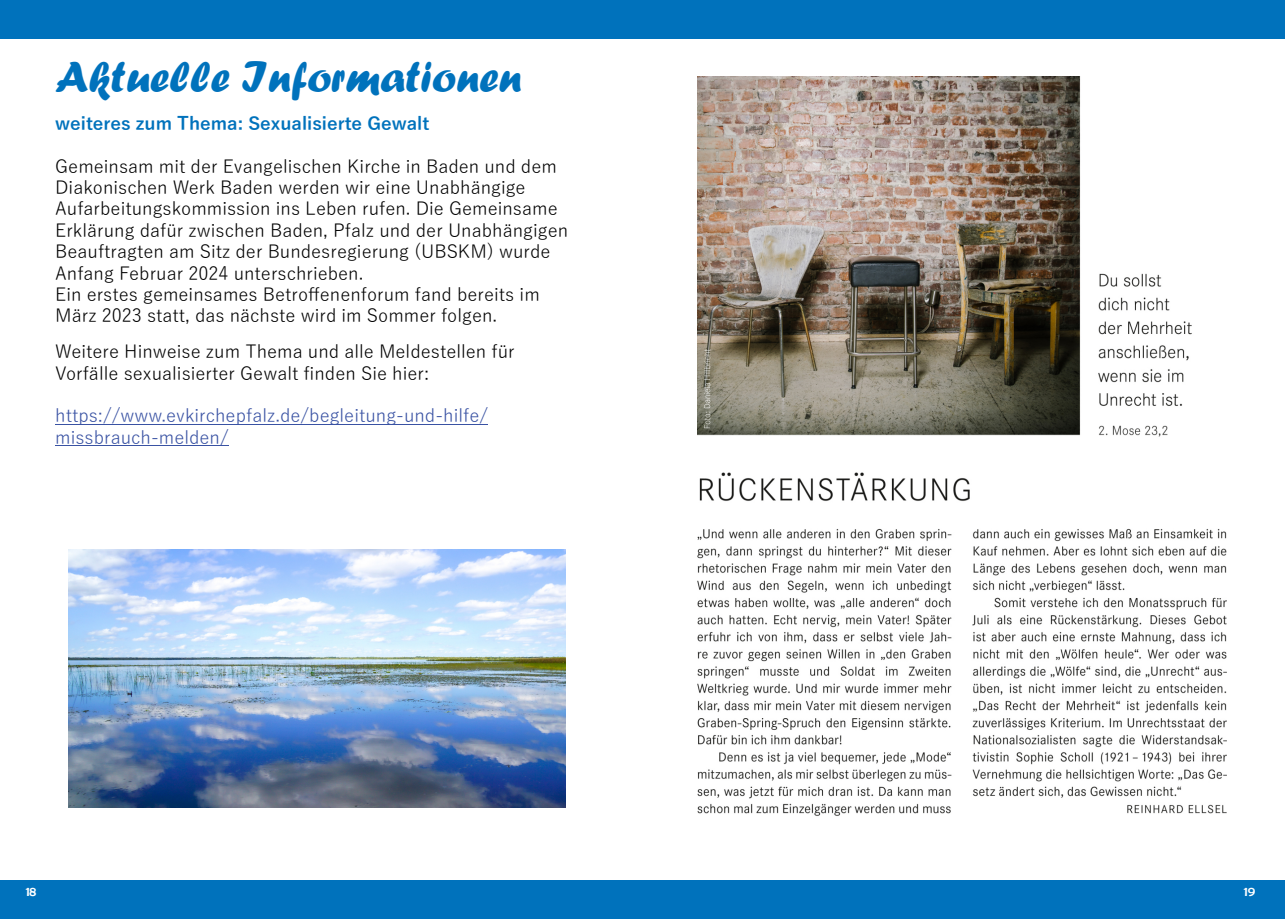
<style>
.page{position:relative;width:1285px;height:919px;background:#fff}
.page>*{position:absolute;margin:0;border:0;box-sizing:border-box;transform-origin:0 0}
.t1{font:45px "Forte";color:#0072bc}
.t2{font:18px/21.3px "Yu Gothic";color:#000}
.t3{font:18px/21.3px "Yu Gothic";color:#3952a3}
.t4{font:700 18px "Yu Gothic";color:#0072bc}
.t5{font:13.5px "Berlin Sans FB";color:#fff;scale:1.11 1}
</style>
<div class="page">
<hr style="left:55px;top:424px;width:433px;height:1px;background:#3952a3">
<hr style="left:55px;top:445px;width:174px;height:1px;background:#3952a3">
<img style="left:68px;top:549px;width:498px;height:258px">
<div style="left:0;top:0;width:1284px;height:39px;background:#0072bc"></div>
<div style="left:0;top:880px;width:1284px;height:38px;background:#0072bc"></div>
<img style="left:697px;top:76px;width:528px;height:740px">
<h1 class="t1" style="left:55px;top:62px;width:467px">Aktuelle Informationen</h1>
<p class="t4" style="left:55px;top:114px;width:375px">weiteres zum Thema: Sexualisierte Gewalt</p>
<p class="t2" style="left:55px;top:155px;width:514px">Gemeinsam mit der Evangelischen Kirche in Baden und dem Diakonischen Werk Baden werden wir eine Unabhängige Aufarbeitungskommission ins Leben rufen. Die Gemeinsame Erklärung dafür zwischen Baden, Pfalz und der Unabhängigen Beauftragten am Sitz der Bundesregierung (UBSKM) wurde Anfang Februar 2024 unterschrieben.<br>Ein erstes gemeinsames Betroffenenforum fand bereits im März 2023 statt, das nächste wird im Sommer folgen.</p>
<p class="t2" style="left:55px;top:341px;width:461px">Weitere Hinweise zum Thema und alle Meldestellen für<br>Vorfälle sexualisierter Gewalt finden Sie hier:</p>
<p class="t3" style="left:55px;top:405px;width:434px">https://www.evkirchepfalz.de/begleitung-und-hilfe/ missbrauch-melden/</p>
<p class="t5" style="left:26px;top:883px;width:11px">18</p>
<p class="t5" style="left:1243px;top:883px;width:12px">19</p>
</div>
